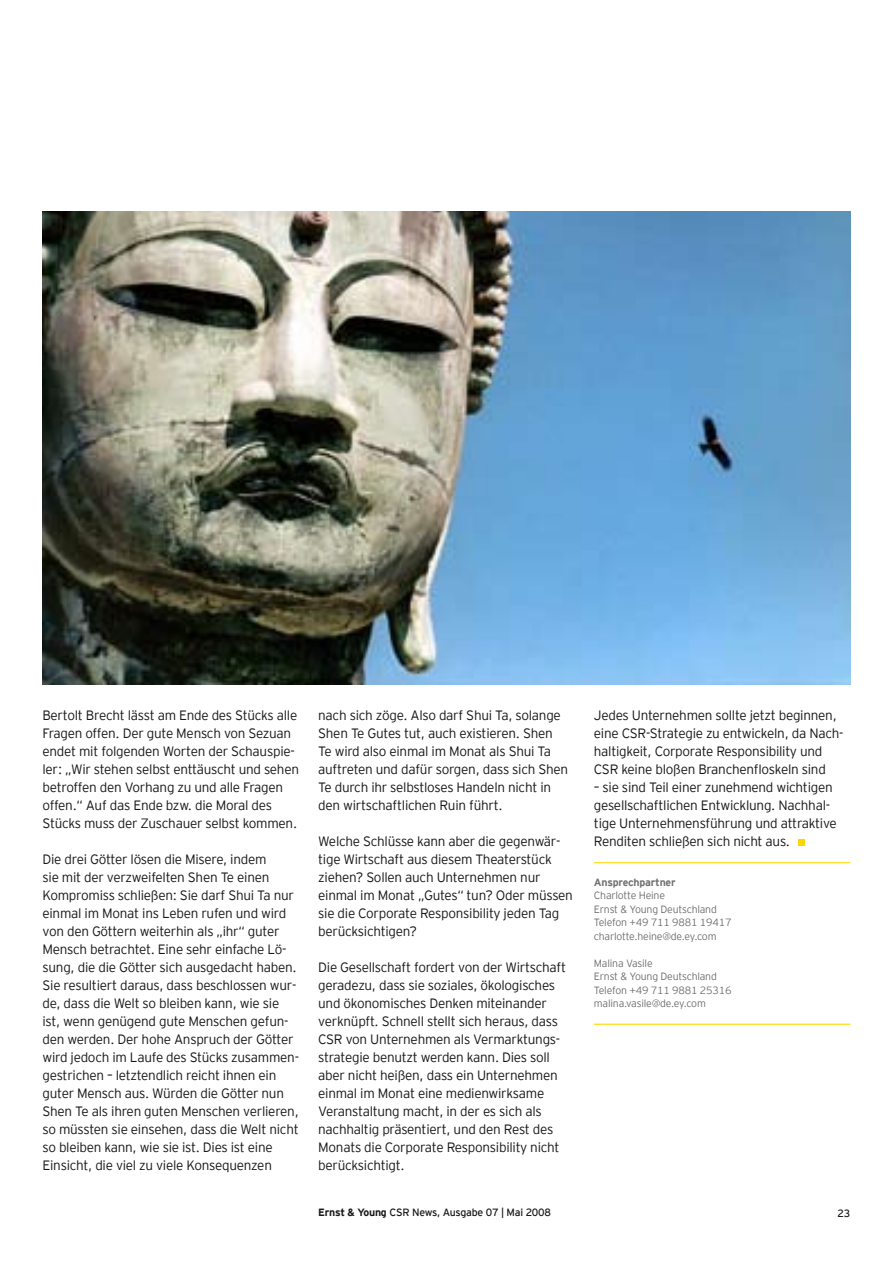
<style>
.page{position:relative;width:893px;height:1263px;background:#fff}
.page>*{position:absolute;margin:0;border:0;box-sizing:border-box;transform-origin:0 0}
.t1{font:300 13.5px/18px "EY Interstate";letter-spacing:-.02em;color:#1a171b}
.t2{font:300 10.5px/13.5px "EY Interstate";letter-spacing:-.02em;color:#707173}
.t3{font:10.5px "EY Interstate";letter-spacing:-.02em;color:#1a171b}
.t4{font:700 10.5px "EY Interstate";letter-spacing:-.02em;color:#707173}
.s1{font-weight:700}
</style>
<div class="page">
<img style="left:43px;top:211px;width:807px;height:473px">
<hr style="left:594px;top:862px;width:256px;height:1px;background:#ffd500">
<hr style="left:594px;top:1024px;width:256px;height:1px;background:#ffd500">
<div style="left:798px;top:839px;width:7px;height:7px;background:#ffd500"></div>
<p class="t1" style="left:43px;top:705px;width:258px">Bertolt Brecht lässt am Ende des Stücks alle Fragen offen. Der gute Mensch von Sezuan endet mit folgenden Worten der Schauspie&shy;ler: „Wir stehen selbst enttäuscht und sehen betroffen den Vorhang zu und alle Fragen offen.“ Auf das Ende bzw. die Moral des Stücks muss der Zuschauer selbst kommen.</p>
<p class="t1" style="left:43px;top:849px;width:258px">Die drei Götter lösen die Misere, indem<br>sie mit der verzweifelten Shen Te einen Kompromiss schließen: Sie darf Shui Ta nur einmal im Monat ins Leben rufen und wird von den Göttern weiterhin als „ihr“ guter Mensch betrachtet. Eine sehr einfache Lö&shy;sung, die die Götter sich ausgedacht haben.<br>Sie resultiert daraus, dass beschlossen wur&shy;de, dass die Welt so bleiben kann, wie sie ist, wenn genügend gute Menschen gefun&shy;den werden. Der hohe Anspruch der Götter wird jedoch im Laufe des Stücks zusammen&shy;gestrichen – letztendlich reicht ihnen ein guter Mensch aus. Würden die Götter nun Shen Te als ihren guten Menschen verlieren, so müssten sie einsehen, dass die Welt nicht so bleiben kann, wie sie ist. Dies ist eine Einsicht, die viel zu viele Konsequenzen</p>
<p class="t1" style="left:318px;top:705px;width:252px">nach sich zöge. Also darf Shui Ta, solange Shen Te Gutes tut, auch existieren. Shen Te wird also einmal im Monat als Shui Ta auftreten und dafür sorgen, dass sich Shen Te durch ihr selbstloses Handeln nicht in den wirtschaftlichen Ruin führt.</p>
<p class="t1" style="left:318px;top:831px;width:256px">Welche Schlüsse kann aber die gegenwär&shy;tige Wirtschaft aus diesem Theaterstück ziehen? Sollen auch Unternehmen nur einmal im Monat „Gutes“ tun? Oder müssen sie die Corporate Responsibility jeden Tag berücksichtigen?</p>
<p class="t1" style="left:318px;top:957px;width:249px">Die Gesellschaft fordert von der Wirtschaft geradezu, dass sie soziales, ökologisches und ökonomisches Denken miteinander verknüpft. Schnell stellt sich heraus, dass CSR von Unternehmen als Vermarktungs&shy;strategie benutzt werden kann. Dies soll aber nicht heißen, dass ein Unternehmen einmal im Monat eine medienwirksame Veranstaltung macht, in der es sich als nachhaltig präsentiert, und den Rest des Monats die Corporate Responsibility nicht berücksichtigt.</p>
<p class="t1" style="left:594px;top:705px;width:251px">Jedes Unternehmen sollte jetzt beginnen, eine CSR-Strategie zu entwickeln, da Nach&shy;haltigkeit, Corporate Responsibility und CSR keine bloßen Branchenfloskeln sind</p>
<p class="t1" style="left:594px;top:777px;width:244px">– sie sind Teil einer zunehmend wichtigen gesellschaftlichen Entwicklung. Nachhal&shy;tige Unternehmensführung und attraktive Renditen schließen sich nicht aus.</p>
<p class="t4" style="left:594px;top:874px;width:83px">Ansprechpartner</p>
<p class="t2" style="left:594px;top:888px;width:139px">Charlotte Heine<br>Ernst &amp; Young Deutschland<br>Telefon +49 711 9881 19417 charlotte.heine@de.ey.com</p>
<p class="t2" style="left:594px;top:956px;width:139px">Malina Vasile<br>Ernst &amp; Young Deutschland<br>Telefon +49 711 9881 25316 malina.vasile@de.ey.com</p>
<p class="t3" style="left:318px;top:1204px;width:234px"><span class="s1">Ernst &amp; Young</span> CSR News, Ausgabe 07 | Mai 2008</p>
<p class="t3" style="left:838px;top:1206px;width:14px">23</p>
</div>
